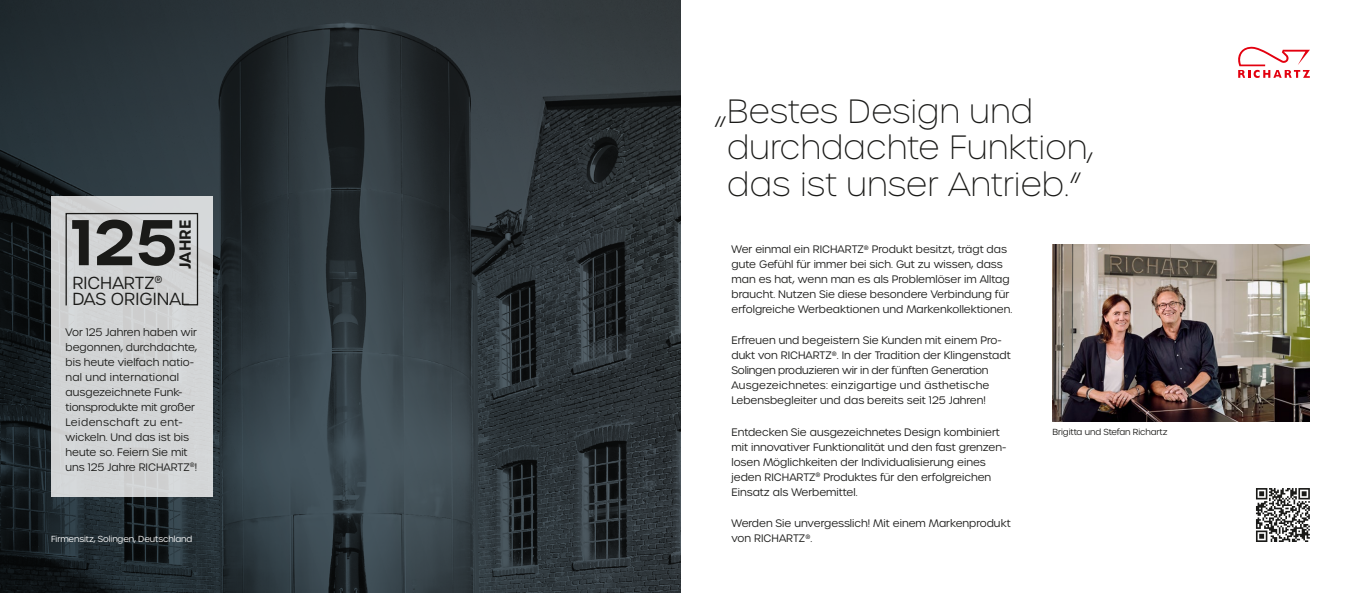
<style>
.page{position:relative;width:1361px;height:593px;background:#fff}
.page>*{position:absolute;margin:0;border:0;box-sizing:border-box;transform-origin:0 0}
.t1{font:600 62.3px "Urbane";color:#1a1a18}
._02__Subheadline{font:100 32.5px/36.5px "Urbane";letter-spacing:.01em;color:#1a1a18}
.t2{font:300 16.9px/16.5px "Urbane";color:#1a1a18}
.t3{font:600 15.5px "Urbane";color:#1a1a18}
._2_Copy{font:300 10.5px/15px "Urbane";color:#1a1a18}
._2_Copy-2{font:300 8.5px "Urbane";letter-spacing:-.01em;color:#fff}
._2_Copy-3{font:300 8.5px "Urbane";letter-spacing:-.01em;color:#1a1a18}
</style>
<div class="page">
<img style="left:0;top:0;width:680px;height:592px">
<div style="left:51px;top:196px;width:162px;height:300px;background:#d3d5d6"></div>
<img style="left:1052px;top:245px;width:258px;height:176px">
<svg style="left:1238px;top:46px;width:72px;height:32px"></svg>
<svg style="left:65px;top:212px;width:134px;height:94px"></svg>
<svg style="left:1256px;top:488px;width:54px;height:53px"></svg>
<p class="t1" style="left:71px;top:200px;width:108px">125</p>
<p class="t3" style="left:175px;top:268px;width:51px;rotate:-90deg">JAHRE</p>
<p class="t2" style="left:72px;top:274px;width:119px">RICHARTZ<sup>®<br></sup>DAS ORIGINAL</p>
<p class="_2_Copy" style="left:66px;top:324px;width:133px">Vor 125 Jahren haben wir begonnen, durchdachte, bis heute vielfach natio&shy;nal und international ausgezeichnete Funk&shy;tionsprodukte mit großer<br>Leidenschaft zu ent&shy;wickeln. Und das ist bis heute so. Feiern Sie mit uns 125 Jahre RICHARTZ<sup>®</sup>!</p>
<p class="_2_Copy-2" style="left:51px;top:533px;width:143px">Firmensitz, Solingen, Deutschland</p>
<p class="_02__Subheadline" style="left:727px;top:93px;width:368px;text-indent:-11px">„Bestes Design und durchdachte Funktion, das ist unser Antrieb.”</p>
<p class="_2_Copy" style="left:731px;top:242px;width:282px">Wer einmal ein RICHARTZ<sup>®</sup> Produkt besitzt, trägt das gute Gefühl für immer bei sich. Gut zu wissen, dass man es hat, wenn man es als Problemlöser im Alltag braucht. Nutzen Sie diese besondere Verbindung für erfolgreiche Werbeaktionen und Markenkollektionen.</p>
<p class="_2_Copy" style="left:731px;top:333px;width:281px">Erfreuen und begeistern Sie Kunden mit einem Pro&shy;dukt von RICHARTZ<sup>®</sup>. In der Tradition der Klingenstadt Solingen produzieren wir in der fünften Generation Ausgezeichnetes: einzigartige und ästhetische Lebensbegleiter und das bereits seit 125 Jahren!</p>
<p class="_2_Copy" style="left:731px;top:424px;width:276px">Entdecken Sie ausgezeichnetes Design kombiniert mit innovativer Funktionalität und den fast grenzen&shy;losen Möglichkeiten der Individualisierung eines jeden RICHARTZ<sup>®</sup> Produktes für den erfolgreichen Einsatz als Werbemittel.</p>
<p class="_2_Copy" style="left:731px;top:515px;width:281px">Werden Sie unvergesslich! Mit einem Markenprodukt von RICHARTZ<sup>®</sup>.</p>
<p class="_2_Copy-3" style="left:1052px;top:426px;width:117px">Brigitta und Stefan Richartz</p>
</div>
